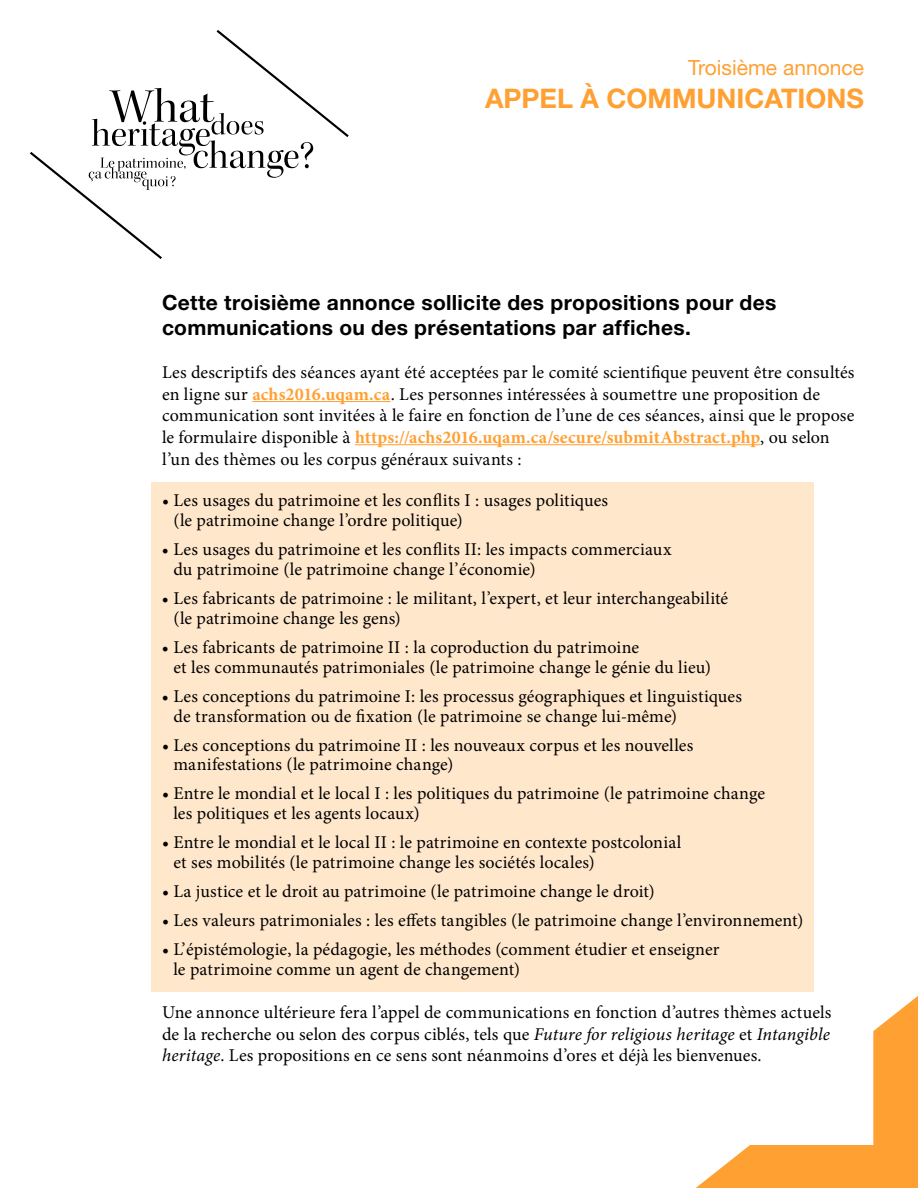
<style>
.page{position:relative;width:918px;height:1188px;background:#fff}
.page>*{position:absolute;margin:0;border:0;box-sizing:border-box;transform-origin:0 0}
.t1{font:700 27px "Helvetica Neue LT Std";color:#ffa032}
.t2{font:700 21px/25.2px "Helvetica Neue LT Std";letter-spacing:.015em;color:#000}
.t3{font:21px "Helvetica Neue LT Std";color:#ffa032}
.t4{font:18px/20px "Minion Pro";letter-spacing:.005em;color:#000}
.s1{font-weight:700;color:#ffa032}
.s2{font-style:italic}
</style>
<div class="page">
<svg style="left:696px;top:996px;width:222px;height:192px"></svg>
<div style="left:151px;top:482px;width:663px;height:510px;background:#ffe7cc"></div>
<hr style="left:252px;top:401px;width:139px;height:1px;background:#ffa032">
<hr style="left:355px;top:444px;width:405px;height:1px;background:#ffa032">
<svg style="left:30px;top:30px;width:319px;height:229px"></svg>
<p class="t3" style="left:688px;top:55px;width:177px">Troisième annonce</p>
<h1 class="t1" style="left:485px;top:81px;width:380px">APPEL À COMMUNICATIONS</h1>
<p class="t2" style="left:162px;top:289px;width:616px">Cette troisième annonce sollicite des propositions pour des communications ou des présentations par affiches.</p>
<p class="t4" style="left:162px;top:362px;width:694px;line-height:21.6px">Les descriptifs des séances ayant été acceptées par le comité scientifique peuvent être consultés en ligne sur <span class="s1">achs2016.uqam.ca</span>. Les personnes intéressées à soumettre une proposition de communication sont invitées à le faire en fonction de l’une de ces séances, ainsi que le propose le formulaire disponible à <span class="s1">https://achs2016.uqam.ca/secure/submitAbstract.php</span>, ou selon l’un des thèmes ou les corpus généraux suivants :</p>
<p class="t4" style="left:173px;top:490px;width:436px;text-indent:-11px">• Les usages du patrimoine et les conflits I : usages politiques (le patrimoine change l’ordre politique)</p>
<p class="t4" style="left:173px;top:539px;width:500px;text-indent:-11px">• Les usages du patrimoine et les conflits II: les impacts commerciaux du patrimoine (le patrimoine change l’économie)</p>
<p class="t4" style="left:173px;top:588px;width:556px;text-indent:-11px">• Les fabricants de patrimoine : le militant, l’expert, et leur interchangeabilité (le patrimoine change les gens)</p>
<p class="t4" style="left:173px;top:637px;width:539px;text-indent:-11px">• Les fabricants de patrimoine II : la coproduction du patrimoine<br>et les communautés patrimoniales (le patrimoine change le génie du lieu)</p>
<p class="t4" style="left:173px;top:686px;width:570px;text-indent:-11px">• Les conceptions du patrimoine I: les processus géographiques et linguistiques de transformation ou de fixation (le patrimoine se change lui-même)</p>
<p class="t4" style="left:173px;top:735px;width:521px;text-indent:-11px">• Les conceptions du patrimoine II : les nouveaux corpus et les nouvelles manifestations (le patrimoine change)</p>
<p class="t4" style="left:173px;top:784px;width:593px;text-indent:-11px">• Entre le mondial et le local I : les politiques du patrimoine (le patrimoine change les politiques et les agents locaux)</p>
<p class="t4" style="left:173px;top:833px;width:510px;text-indent:-11px">• Entre le mondial et le local II : le patrimoine en contexte postcolonial et ses mobilités (le patrimoine change les sociétés locales)</p>
<p class="t4" style="left:162px;top:882px;width:494px">• La justice et le droit au patrimoine (le patrimoine change le droit)</p>
<p class="t4" style="left:162px;top:910px;width:643px">• Les valeurs patrimoniales : les effets tangibles (le patrimoine change l’environnement)</p>
<p class="t4" style="left:173px;top:939px;width:547px;text-indent:-11px">• L’épistémologie, la pédagogie, les méthodes (comment étudier et enseigner le patrimoine comme un agent de changement)</p>
<p class="t4" style="left:162px;top:1002px;width:671px;line-height:21.6px;text-align:justify">Une annonce ultérieure fera l’appel de communications en fonction d’autres thèmes actuels de la recherche ou selon des corpus ciblés, tels que <span class="s2">Future for religious heritage</span> et <span class="s2">Intangible heritage</span>. Les propositions en ce sens sont néanmoins d’ores et déjà les bienvenues.</p>
</div>
